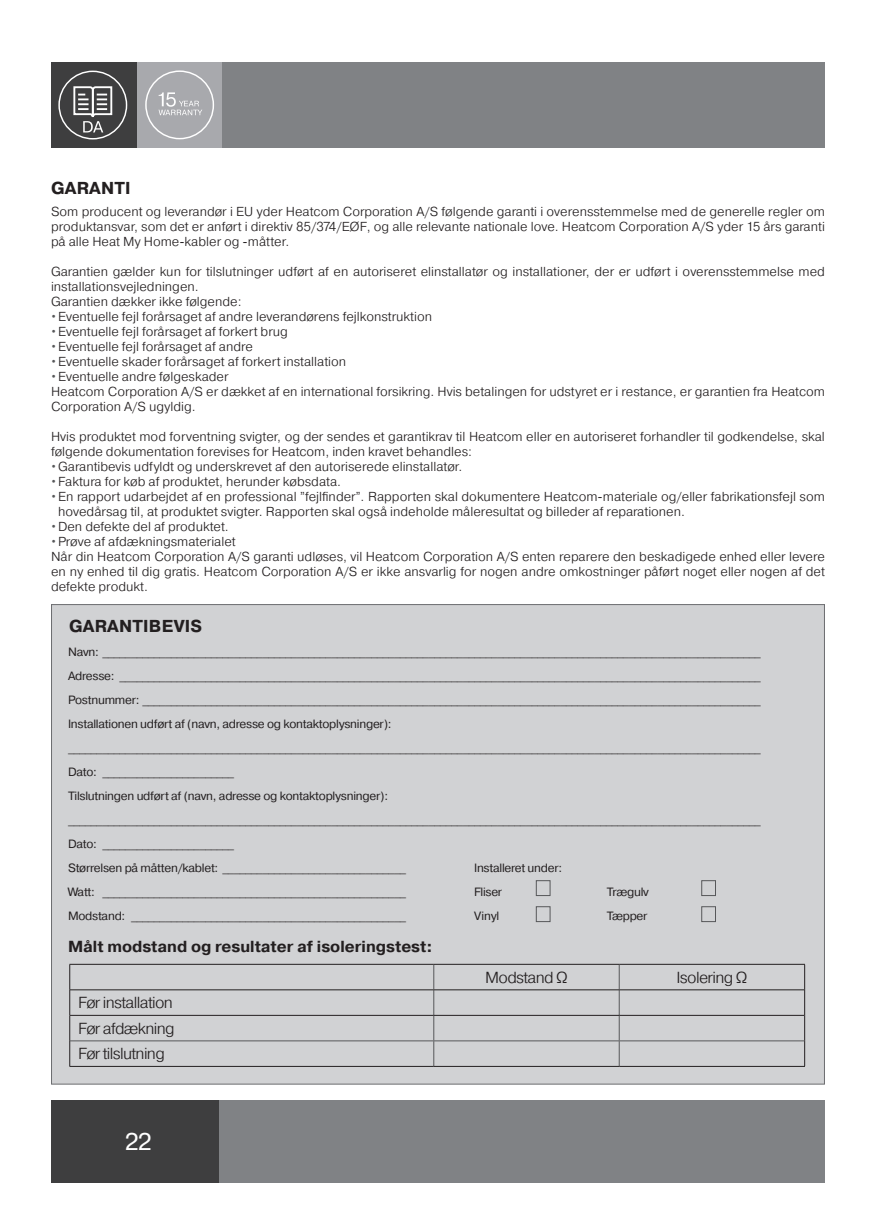
<style>
.page{position:relative;width:876px;height:1225px;background:#fff}
.page>*{position:absolute;margin:0;border:0;box-sizing:border-box;transform-origin:0 0}
.t1{font:24px "Pragmatica";color:#fff}
.t2{font:700 17.2px "Pragmatica";letter-spacing:.01em;color:#231f20}
.t3{font:300 16px/25.6px "Pragmatica";letter-spacing:-.04em;color:#231f20;text-align:justify}
.t4{font:700 16px "Pragmatica";color:#231f20}
.t5{font:300 13px/15px "Pragmatica";color:#231f20}
.t6{font:12px/24px "Pragmatica";letter-spacing:-.02em;color:#231f20}
</style>
<div class="page">
<div style="left:51px;top:62px;width:774px;height:85px;background:#808285"></div>
<div style="left:51px;top:1100px;width:774px;height:82px;background:#808285"></div>
<div style="left:136px;top:62px;width:85px;height:85px;background:#a8a9ad"></div>
<svg style="left:145px;top:70px;width:69px;height:69px"></svg>
<div style="left:51px;top:1100px;width:167px;height:82px;background:#3e3e3f"></div>
<div style="left:51px;top:62px;width:85px;height:85px;background:#3e3e3f"></div>
<svg style="left:58px;top:71px;width:69px;height:68px"></svg>
<div style="left:51px;top:604px;width:774px;height:480px;background:#d1d2d4;border:1px solid #6c6d70"></div>
<div style="left:536px;top:880px;width:15px;height:16px;border:1px solid #57585a"></div>
<div style="left:701px;top:880px;width:15px;height:16px;border:1px solid #57585a"></div>
<div style="left:536px;top:906px;width:15px;height:16px;border:1px solid #57585a"></div>
<div style="left:701px;top:906px;width:15px;height:16px;border:1px solid #57585a"></div>
<svg style="left:433px;top:965px;width:1px;height:101px"></svg>
<svg style="left:619px;top:965px;width:1px;height:101px"></svg>
<hr style="left:69px;top:964px;width:365px;height:1px;background:#231f20">
<hr style="left:434px;top:964px;width:185px;height:1px;background:#231f20">
<hr style="left:619px;top:964px;width:186px;height:1px;background:#231f20">
<svg style="left:69px;top:964px;width:1px;height:102px"></svg>
<svg style="left:804px;top:964px;width:1px;height:102px"></svg>
<hr style="left:69px;top:1066px;width:365px;height:1px;background:#231f20">
<hr style="left:434px;top:1066px;width:185px;height:1px;background:#231f20">
<hr style="left:619px;top:1066px;width:186px;height:1px;background:#231f20">
<hr style="left:70px;top:989px;width:364px;height:1px;background:#231f20">
<hr style="left:434px;top:989px;width:185px;height:1px;background:#231f20">
<hr style="left:619px;top:989px;width:185px;height:1px;background:#231f20">
<hr style="left:70px;top:1015px;width:364px;height:1px;background:#231f20">
<hr style="left:434px;top:1015px;width:185px;height:1px;background:#231f20">
<hr style="left:619px;top:1015px;width:185px;height:1px;background:#231f20">
<hr style="left:70px;top:1040px;width:364px;height:1px;background:#57585a">
<hr style="left:434px;top:1040px;width:185px;height:1px;background:#57585a">
<hr style="left:619px;top:1040px;width:185px;height:1px;background:#57585a">
<h2 class="t2" style="left:51px;top:177px;width:81px">GARANTI</h2>
<p class="t5" style="left:51px;top:204px;width:775px;text-align:justify">Som producent og leverandør i EU yder Heatcom Corporation A/S følgende garanti i overensstemmelse med de generelle regler om produktansvar, som det er anført i direktiv 85/374/EØF, og alle relevante nationale love. Heatcom Corporation A/S yder 15 års garanti på alle Heat My Home-kabler og -måtter.</p>
<p class="t5" style="left:51px;top:264px;width:775px">Garantien gælder kun for tilslutninger udført af en autoriseret elinstallatør og installationer, der er udført i overensstemmelse med installationsvejledningen.<br>Garantien dækker ikke følgende:</p>
<p class="t5" style="left:51px;top:309px;width:383px"><sup>•</sup> Eventuelle fejl forårsaget af andre leverandørens fejlkonstruktion</p>
<p class="t5" style="left:51px;top:324px;width:238px"><sup>•</sup> Eventuelle fejl forårsaget af forkert brug</p>
<p class="t5" style="left:51px;top:339px;width:204px"><sup>•</sup> Eventuelle fejl forårsaget af andre</p>
<p class="t5" style="left:51px;top:354px;width:297px"><sup>•</sup> Eventuelle skader forårsaget af forkert installation</p>
<p class="t5" style="left:51px;top:369px;width:775px"><sup>•</sup> Eventuelle andre følgeskader<br>Heatcom Corporation A/S er dækket af en international forsikring. Hvis betalingen for udstyret er i restance, er garantien fra Heatcom<br>Corporation A/S ugyldig.</p>
<p class="t5" style="left:51px;top:429px;width:775px">Hvis produktet mod forventning svigter, og der sendes et garantikrav til Heatcom eller en autoriseret forhandler til godkendelse, skal følgende dokumentation forevises for Heatcom, inden kravet behandles:</p>
<p class="t5" style="left:51px;top:459px;width:413px"><sup>•</sup> Garantibevis udfyldt og underskrevet af den autoriserede elinstallatør.</p>
<p class="t5" style="left:51px;top:474px;width:292px"><sup>•</sup> Faktura for køb af produktet, herunder købsdata.</p>
<p class="t5" style="left:58px;top:489px;width:768px;text-indent:-7px"><sup>•</sup> En rapport udarbejdet af en professional ”fejlfinder”. Rapporten skal dokumentere Heatcom-materiale og/eller fabrikationsfejl som hovedårsag til, at produktet svigter. Rapporten skal også indeholde måleresultat og billeder af reparationen.</p>
<p class="t5" style="left:51px;top:519px;width:179px"><sup>•</sup> Den defekte del af produktet.</p>
<p class="t5" style="left:51px;top:534px;width:775px"><sup>•</sup> Prøve af afdækningsmaterialet<br>Når din Heatcom Corporation A/S garanti udløses, vil Heatcom Corporation A/S enten reparere den beskadigede enhed eller levere en ny enhed til dig gratis. Heatcom Corporation A/S er ikke ansvarlig for nogen andre omkostninger påført noget eller nogen af det defekte produkt.</p>
<h2 class="t2" style="left:69px;top:615px;width:135px">GARANTIBEVIS</h2>
<p class="t6" style="left:68px;top:640px;width:694px">Navn: ___________________________________________________________________________________________________________________ Adresse: ________________________________________________________________________________________________________________ Postnummer: ____________________________________________________________________________________________________________ Installationen udført af (navn, adresse og kontaktoplysninger): _________________________________________________________________________________________________________________________ Dato: _______________________<br>Tilslutningen udført af (navn, adresse og kontaktoplysninger): _________________________________________________________________________________________________________________________ Dato: _______________________<br>Størrelsen på måtten/kablet: ________________________________</p>
<p class="t6" style="left:474px;top:856px;width:90px">Installeret under:</p>
<p class="t6" style="left:68px;top:880px;width:339px">Watt: _____________________________________________________</p>
<p class="t6" style="left:474px;top:880px;width:30px">Fliser</p>
<p class="t6" style="left:607px;top:880px;width:44px">Trægulv</p>
<p class="t6" style="left:68px;top:904px;width:339px">Modstand: ________________________________________________</p>
<p class="t6" style="left:474px;top:904px;width:27px">Vinyl</p>
<p class="t6" style="left:607px;top:904px;width:42px">Tæpper</p>
<p class="t4" style="left:68px;top:936px;width:366px">Målt modstand og resultater af isoleringstest:</p>
<p class="t3" style="left:78px;top:989px;width:98px">Før installation Før afdækning Før tilslutning</p>
<h1 class="t1" style="left:125px;top:1127px;width:28px">22</h1>
<p class="t3" style="left:485px;top:964px;width:84px">Modstand Ω</p>
<p class="t3" style="left:676px;top:964px;width:72px">Isolering Ω</p>
</div>
